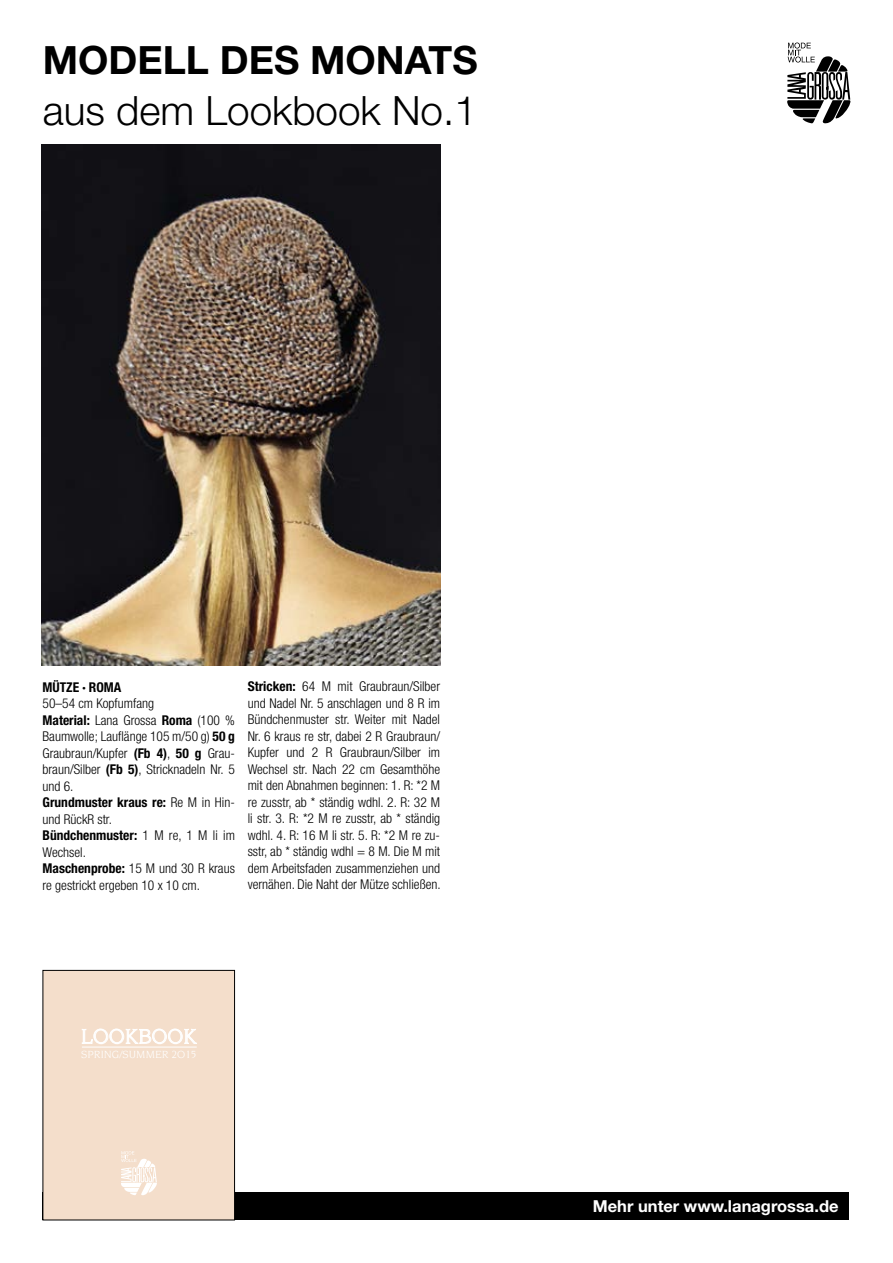
<style>
.page{position:relative;width:893px;height:1263px;background:#fff}
.page>*{position:absolute;margin:0;border:0;box-sizing:border-box;transform-origin:0 0}
.t1{font:300 40.5px "Helvetica Neue LT";color:#000}
.t2{font:700 39px "Helvetica Neue LT";color:#000}
.t3{font:700 16.5px "Helvetica Neue LT";color:#fff}
.t4{font:300 condensed 13.5px/16.5px "Helvetica Neue LT Std";color:#000}
.t5{font:700 condensed 13.5px "Helvetica Neue LT Std";color:#000}
.t6{font:11.25px "Novarese LT";color:#fff}
.s1{font-weight:700}
</style>
<div class="page">
<svg style="left:787px;top:43px;width:64px;height:80px"></svg>
<div style="left:43px;top:1192px;width:806px;height:28px;background:#000"></div>
<div style="left:43px;top:970px;width:192px;height:250px;background:#f4decb"></div>
<svg style="left:82px;top:1029px;width:115px;height:15px"></svg>
<hr style="left:82px;top:1047px;width:115px;height:1px;background:#fff">
<svg style="left:121px;top:1151px;width:36px;height:44px"></svg>
<div style="left:43px;top:970px;width:192px;height:250px;border:1px solid #000"></div>
<img style="left:42px;top:145px;width:398px;height:520px">
<h2 class="t2" style="left:43px;top:36px;width:436px">MODELL DES MONATS</h2>
<h1 class="t1" style="left:43px;top:86px;width:435px">aus dem Lookbook No.1</h1>
<p class="t5" style="left:43px;top:678px;width:80px">MÜTZE · ROMA</p>
<p class="t4" style="left:43px;top:695px;width:194px">50–54 cm Kopfumfang<br><span class="s1">Material:</span> Lana Grossa <span class="s1">Roma</span> (100 %<br>Baumwolle; Lauflänge 105 m/50 g) <span class="s1">50 g<br></span>Graubraun/Kupfer <span class="s1">(Fb 4)</span>, <span class="s1">50 g</span> Grau&shy;braun/Silber <span class="s1">(Fb 5)</span>, Stricknadeln Nr. 5 und 6.<br><span class="s1">Grundmuster kraus re:</span> Re M in Hin&shy;und RückR str.<br><span class="s1">Bündchenmuster:</span> 1 M re, 1 M li im<br>Wechsel.<br><span class="s1">Maschenprobe:</span> 15 M und 30 R kraus re gestrickt ergeben 10 x 10 cm.</p>
<p class="t4" style="left:248px;top:678px;width:194px;text-align:justify"><span class="s1">Stricken:</span> 64 M mit Graubraun/Silber und Nadel Nr. 5 anschlagen und 8 R im Bündchenmuster str. Weiter mit Nadel Nr. 6 kraus re str, dabei 2 R Graubraun/ Kupfer und 2 R Graubraun/Silber im Wechsel str. Nach 22 cm Gesamthöhe mit den Abnahmen beginnen: 1. R: *2 M re zusstr, ab * ständig wdhl. 2. R: 32 M li str. 3. R: *2 M re zusstr, ab * ständig wdhl. 4. R: 16 M li str. 5. R: *2 M re zu&shy;sstr, ab * ständig wdhl = 8 M. Die M mit dem Arbeitsfaden zusammenziehen und vernähen. Die Naht der Mütze schließen.</p>
<p class="t6" style="left:81px;top:1048px;width:117px">SPRING/SUMMER 2O15</p>
<p class="t3" style="left:593px;top:1196px;width:247px">Mehr unter www.lanagrossa.de</p>
</div>
